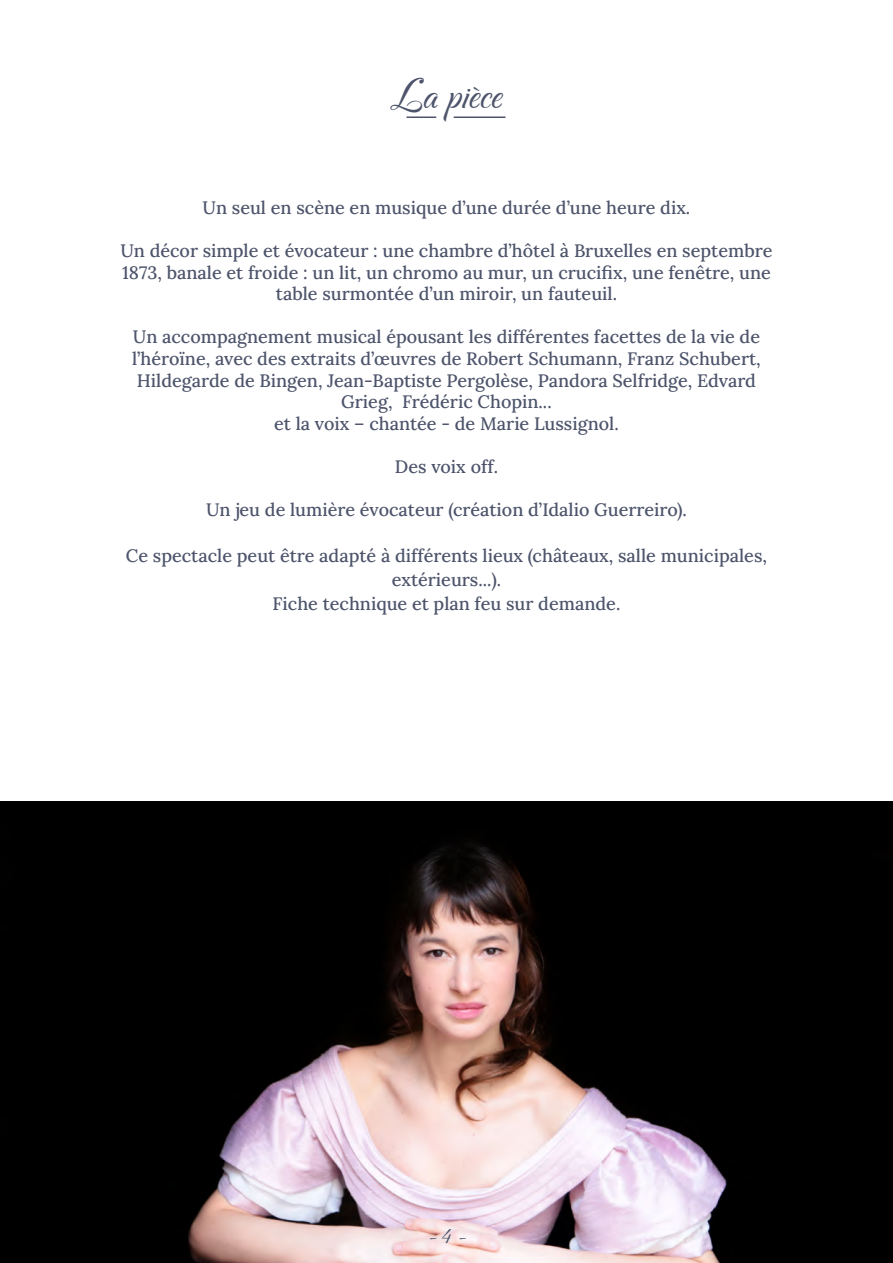
<style>
.page{position:relative;width:893px;height:1263px;background:#fff}
.page>*{position:absolute;margin:0;border:0;box-sizing:border-box;transform-origin:0 0}
.t1{font:42px "Carattere";color:#4d546b}
.t2{font:24px "Carattere";color:#4d546b}
.t3{font:18px/21.6px "Lora";color:#4d546b;text-align:center}
</style>
<div class="page">
<img style="left:0;top:801px;width:893px;height:462px">
<hr style="left:454px;top:116px;width:51px;height:2px;background:#4d546b">
<hr style="left:406px;top:116px;width:30px;height:2px;background:#4d546b">
<h1 class="t1" style="left:391px;top:69px;width:113px">La pièce</h1>
<p class="t3" style="left:203px;top:195px;width:489px">Un seul en scène en musique d’une durée d’une heure dix.</p>
<p class="t3" style="left:120px;top:239px;width:653px">Un décor simple et évocateur : une chambre d’hôtel à Bruxelles en septembre<br>1873, banale et froide : un lit, un chromo au mur, un crucifix, une fenêtre, une table surmontée d’un miroir, un fauteuil.</p>
<p class="t3" style="left:132px;top:325px;width:630px">Un accompagnement musical épousant les différentes facettes de la vie de l’héroïne, avec des extraits d’œuvres de Robert Schumann, Franz Schubert, Hildegarde de Bingen, Jean-Baptiste Pergolèse, Pandora Selfridge, Edvard Grieg, Frédéric Chopin...<br>et la voix – chantée - de Marie Lussignol.</p>
<p class="t3" style="left:395px;top:455px;width:105px">Des voix off.</p>
<p class="t3" style="left:206px;top:498px;width:482px">Un jeu de lumière évocateur (création d’Idalio Guerreiro).</p>
<p class="t3" style="left:126px;top:542px;width:642px;line-height:24px">Ce spectacle peut être adapté à différents lieux (châteaux, salle municipales, extérieurs...).<br>Fiche technique et plan feu sur demande.</p>
<h2 class="t2" style="left:427px;top:1221px;width:41px">- 4 -</h2>
</div>
